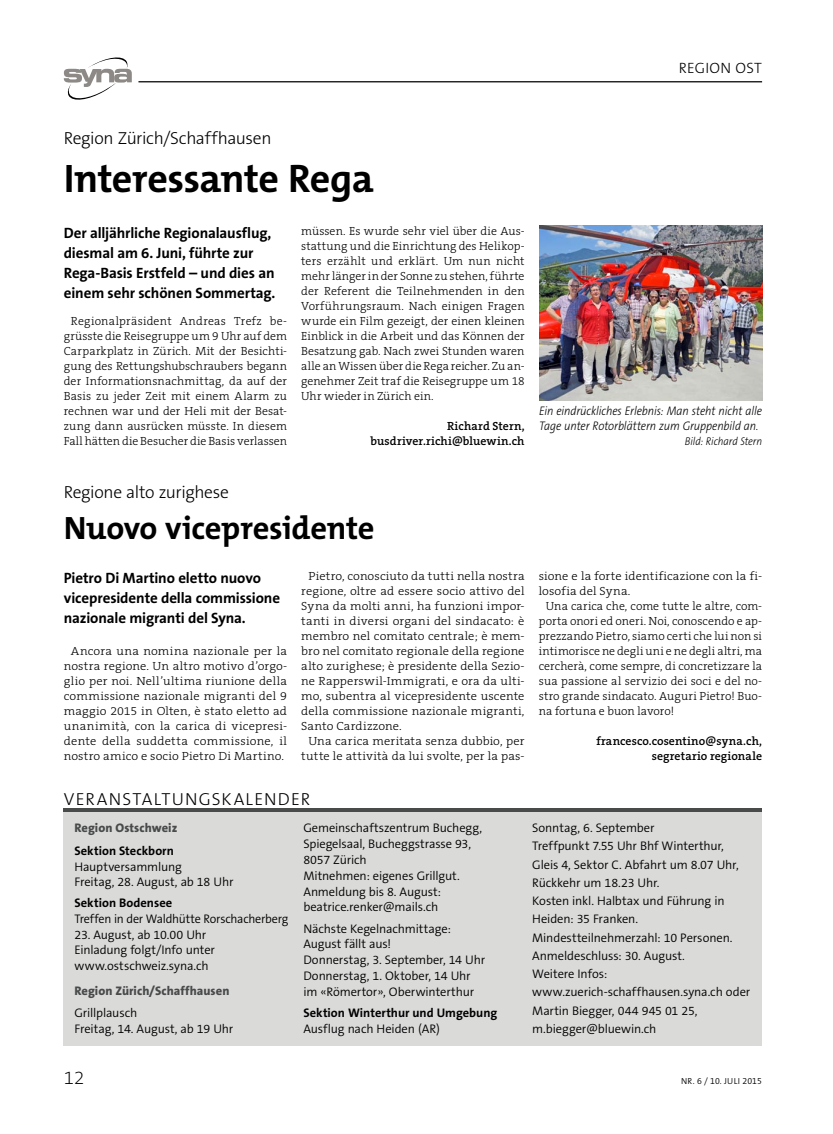
<style>
.page{position:relative;width:833px;height:1134px;background:#fff}
.page>*{position:absolute;margin:0;border:0;box-sizing:border-box;transform-origin:0 0}
.t1{font:700 40px "The Mix B W7";letter-spacing:-.015em;color:#000}
.t2{font:700 32.5px "The Mix B W7";letter-spacing:-.01em;color:#000}
.t3{font:200 18.75px "The Sans B W2";color:#000}
.t4{font:300 17.5px "The Sans B W3";letter-spacing:-.02em;color:#000}
.t5{font:300 17.5px "The Sans B W3";letter-spacing:-.015em;color:#000}
.t6{font:300 17.5px "The Sans B W3";letter-spacing:.07em;color:#000}
.t7{font:300 17.5px "The Sans B W3";letter-spacing:.01em;color:#000}
.t8{font:700 15px/20px "The Sans B W7";letter-spacing:-.01em;color:#000}
.t9{font:300 15px "The Sans B W3";letter-spacing:.015em;color:#000}
.t10{font:300 12.5px/18.2px "The Sans B W4";letter-spacing:-.01em;color:#000}
.t11{font:italic 300 12.5px/15px "The Sans B W3";letter-spacing:-.01em;color:#000;scale:.9 1}
.t12{font:700 12.5px "The Sans B W7";color:#000}
.t13{font:800 12.5px "The Sans B W8";letter-spacing:.005em;color:#484b4a}
.t14{font:300 11.88px/15px "The Serif B W3";letter-spacing:.01em;color:#000;text-align:center}
.t15{font:300 11.88px/15px "The Serif B W3";letter-spacing:.01em;color:#000;text-align:center;scale:1.05 1}
.t16{font:600 11.88px/15px "The Serif B W6";letter-spacing:.01em;color:#000;text-align:right}
.t17{font:italic 300 11.25px "The Sans B W3";letter-spacing:-.005em;color:#000;scale:.9 1}
.t18{font:300 8.75px "The Sans B W4";letter-spacing:.03em;color:#000}
</style>
<div class="page">
<svg style="left:64px;top:57px;width:68px;height:43px"></svg>
<hr style="left:138px;top:81px;width:624px;height:1px;background:#000">
<img style="left:539px;top:226px;width:223px;height:174px">
<div style="left:64px;top:809px;width:698px;height:236px;background:#dadad9"></div>
<hr style="left:64px;top:809px;width:698px;height:3px;background:#484b4a">
<p class="t9" style="left:678px;top:58px;width:85px">Region Ost</p>
<h3 class="t4" style="left:64px;top:127px;width:209px">Region Zürich/Schaffhausen</h3>
<h1 class="t1" style="left:64px;top:153px;width:311px">Interessante Rega</h1>
<p class="t8" style="left:64px;top:223px;width:213px">Der alljährliche Regionalausflug, diesmal am 6. Juni, führte zur<br>Rega-Basis Erstfeld – und dies an einem sehr schönen Sommertag.</p>
<p class="t14" style="left:64px;top:314px;width:225px">Regionalpräsident Andreas Trefz be&shy;grüsste die Reisegruppe um 9 Uhr auf dem Carparkplatz in Zürich. Mit der Besichti&shy;gung des Rettungshubschraubers begann der Informationsnachmittag, da auf der Basis zu jeder Zeit mit einem Alarm zu rechnen war und der Heli mit der Besat&shy;zung dann ausrücken müsste. In diesem Fall hätten die Besucher die Basis verlassen</p>
<p class="t14" style="left:301px;top:224px;width:225px;text-align:justify">müssen. Es wurde sehr viel über die Aus&shy;stattung und die Einrichtung des Helikop&shy;ters erzählt und erklärt. Um nun nicht mehr länger in der Sonne zu stehen, führte der Referent die Teilnehmenden in den Vorführungsraum. Nach einigen Fragen wurde ein Film gezeigt, der einen kleinen Einblick in die Arbeit und das Können der Besatzung gab. Nach zwei Stunden waren alle an Wissen über die Rega reicher. Zu an&shy;genehmer Zeit traf die Reisegruppe um 18<br>Uhr wieder in Zürich ein.</p>
<p class="t16" style="left:370px;top:419px;width:156px">Richard Stern, busdriver.richi@bluewin.ch</p>
<p class="t11" style="left:539px;top:404px;width:249px">Ein eindrückliches Erlebnis: Man steht nicht alle<br>Tage unter Rotorblättern zum Gruppenbild an.</p>
<p class="t17" style="left:685px;top:435px;width:87px">Bild: Richard Stern</p>
<h3 class="t5" style="left:64px;top:481px;width:167px">Regione alto zurighese</h3>
<h2 class="t2" style="left:64px;top:507px;width:312px">Nuovo vicepresidente</h2>
<p class="t8" style="left:64px;top:568px;width:218px">Pietro Di Martino eletto nuovo vicepresidente della commissione nazionale migranti del Syna.</p>
<p class="t15" style="left:64px;top:644px;width:214px">Ancora una nomina nazionale per la nostra regione. Un altro motivo d’orgo&shy;glio per noi. Nell’ultima riunione della commissione nazionale migranti del 9 maggio 2015 in Olten, è stato eletto ad unanimità, con la carica di vicepresi&shy;dente della suddetta commissione, il nostro amico e socio Pietro Di Martino.</p>
<p class="t15" style="left:308px;top:569px;width:207px">Pietro, conosciuto da tutti nella nostra</p>
<p class="t15" style="left:301px;top:584px;width:214px">regione, oltre ad essere socio attivo del</p>
<p class="t15" style="left:301px;top:599px;width:214px">Syna da molti anni, ha funzioni impor-</p>
<p class="t15" style="left:301px;top:614px;width:214px">tanti in diversi organi del sindacato: è</p>
<p class="t15" style="left:301px;top:629px;width:214px">membro nel comitato centrale; è mem-</p>
<p class="t15" style="left:301px;top:644px;width:214px">bro nel comitato regionale della regione</p>
<p class="t15" style="left:301px;top:659px;width:214px">alto zurighese; è presidente della Sezio-</p>
<p class="t15" style="left:301px;top:674px;width:214px">ne Rapperswil-Immigrati, e ora da ulti-</p>
<p class="t15" style="left:301px;top:689px;width:214px">mo, subentra al vicepresidente uscente</p>
<p class="t15" style="left:301px;top:704px;width:214px">della commissione nazionale migranti,</p>
<p class="t15" style="left:301px;top:719px;width:97px">Santo Cardizzone.</p>
<p class="t15" style="left:308px;top:734px;width:207px">Una carica meritata senza dubbio, per</p>
<p class="t15" style="left:301px;top:749px;width:214px">tutte le attività da lui svolte, per la pas-</p>
<p class="t15" style="left:539px;top:569px;width:214px">sione e la forte identificazione con la fi-</p>
<p class="t15" style="left:539px;top:584px;width:89px">losofia del Syna.</p>
<p class="t14" style="left:546px;top:599px;width:218px">Una carica che, come tutte le altre, com-</p>
<p class="t14" style="left:539px;top:614px;width:225px">porta onori ed oneri. Noi, conoscendo e ap-</p>
<p class="t14" style="left:539px;top:629px;width:225px">prezzando Pietro, siamo certi che lui non si</p>
<p class="t14" style="left:539px;top:644px;width:225px">intimorisce ne degli uni e ne degli altri, ma</p>
<p class="t14" style="left:539px;top:659px;width:225px">cercherà, come sempre, di concretizzare la</p>
<p class="t14" style="left:539px;top:674px;width:225px">sua passione al servizio dei soci e del no-</p>
<p class="t14" style="left:539px;top:689px;width:225px">stro grande sindacato. Auguri Pietro! Buo-</p>
<p class="t14" style="left:539px;top:704px;width:137px">na fortuna e buon lavoro!</p>
<p class="t16" style="left:596px;top:734px;width:167px">francesco.cosentino@syna.ch, segretario regionale</p>
<h3 class="t6" style="left:64px;top:788px;width:181px">VeranstaltungSKALEN</h3>
<h3 class="t7" style="left:278px;top:788px;width:23px">DER</h3>
<p class="t13" style="left:74px;top:820px;width:104px">Region Ostschweiz</p>
<p class="t12" style="left:74px;top:843px;width:101px">Sektion Steckborn</p>
<p class="t10" style="left:74px;top:858px;width:160px;line-height:15.8px">Hauptversammlung<br>Freitag, 28. August, ab 18 U hr</p>
<p class="t12" style="left:74px;top:895px;width:99px">Sektion Bodensee</p>
<p class="t10" style="left:74px;top:910px;width:215px">Treffen in der Waldhütte Rorschacherberg</p>
<p class="t10" style="left:74px;top:926px;width:142px;line-height:15.8px">23. August, ab 10.00 U hr<br>Einladung folgt/I nfo unter www.ostschweiz.syna.ch</p>
<p class="t13" style="left:74px;top:982px;width:156px">Region Zürich/Schaffhausen</p>
<p class="t10" style="left:74px;top:1005px;width:160px;line-height:15.8px">Grillplausch<br>Freitag, 14. August, ab 19 U hr</p>
<p class="t10" style="left:303px;top:820px;width:180px;line-height:15.9px">Gemeinschaftszentrum Buchegg,<br>Spiegelsaal, Bucheggstrasse 93,<br>8057 Zürich<br>Mitnehmen: eigenes Grillgut.<br>Anmeldung bis 8. August: beatrice.renker@mails.ch</p>
<p class="t10" style="left:303px;top:920px;width:183px;line-height:15.9px">Nächste Kegelnachmittage:<br>August fällt aus!<br>Donnerstag, 3. September, 14 U hr<br>Donnerstag, 1. Oktober, 14 U hr im «Römertor», Oberwinterthur</p>
<p class="t12" style="left:303px;top:1005px;width:195px">Sektion Winterthur und Umgebung</p>
<p class="t10" style="left:303px;top:1020px;width:138px">Ausflug nach Heiden (AR)</p>
<h3 class="t3" style="left:64px;top:1066px;width:22px">12</h3>
<p class="t10" style="left:532px;top:819px;width:219px">Sonntag, 6. September<br>Treffpunkt 7.55 U hr Bhf Winterthur,<br>Gleis 4, Sektor C. Abfahrt um 8.07 U hr,<br>Rückkehr um 18.23 U hr.<br>Kosten inkl. Halbtax und Führung in<br>Heiden: 35 Franken.<br>Mindestteilnehmerzahl: 10 Personen.<br>Anmeldeschluss: 30. August.<br>Weitere I nfos: www.zuerich-schaffhausen.syna.ch oder<br>Martin Biegger, 044 945 01 25, m.biegger@bluewin.ch</p>
<p class="t18" style="left:681px;top:1076px;width:82px">Nr. 6 / 10. Juli 2015</p>
</div>
